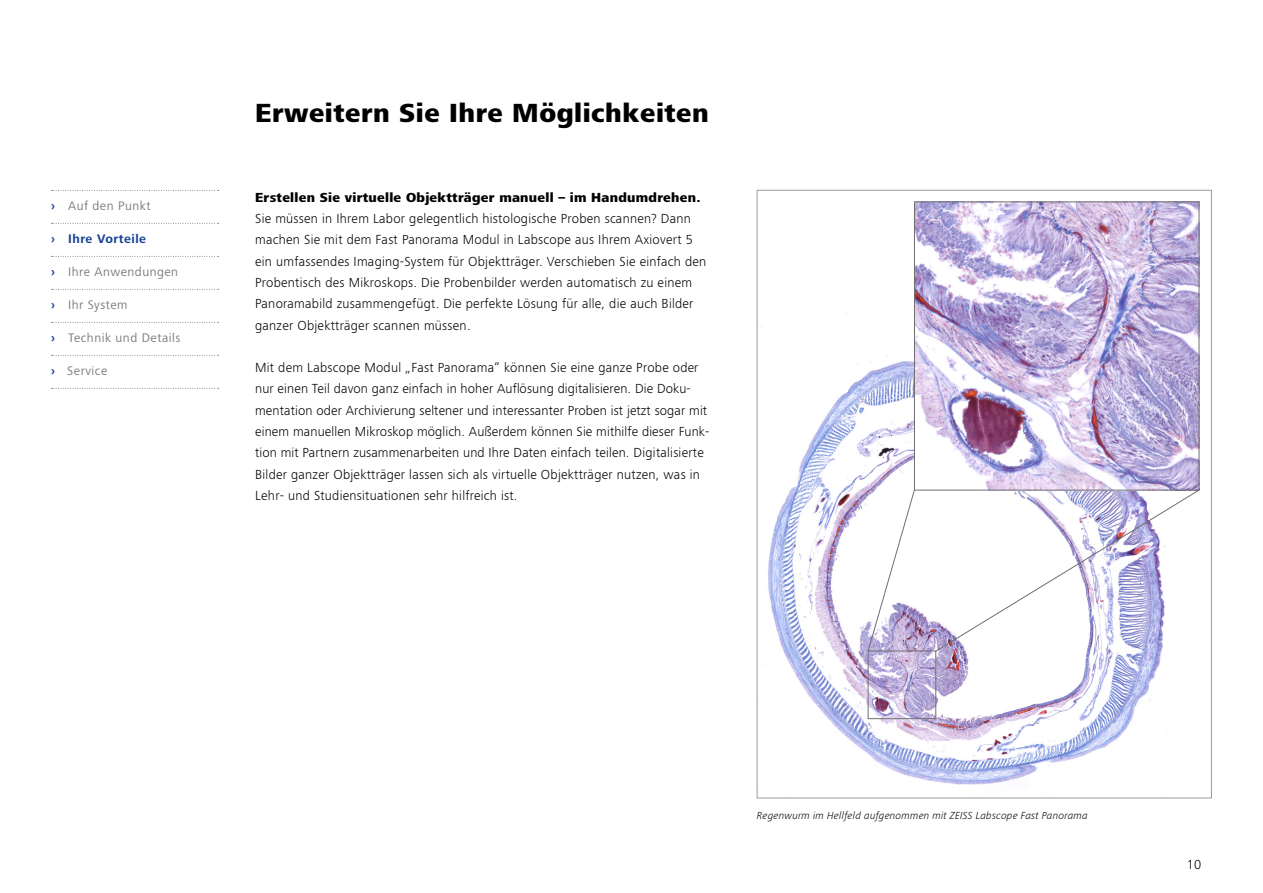
<style>
.page{position:relative;width:1263px;height:893px;background:#fff}
.page>*{position:absolute;margin:0;border:0;box-sizing:border-box;transform-origin:0 0}
.Headline_bold{font:800 27px "ZEISS Frutiger Next W1 G";letter-spacing:.02em;color:#000}
.Copy_Light{font:300 13.5px/21.3px "ZEISS Frutiger Next W1 G";letter-spacing:.02em;color:#000}
.Copy_Headline_bold{font:800 13.5px "ZEISS Frutiger Next W1 G";letter-spacing:.02em;color:#000}
.t1{font:12.75px "ZEISS Frutiger Next W1 G";letter-spacing:.04em;color:#7c7b7b}
.t2{font:700 12.75px "ZEISS Frutiger Next W1 G";letter-spacing:.04em;color:#164194}
.Caption_Light_Italic{font:italic 300 10.5px "ZEISS Frutiger Next W1 G";letter-spacing:.02em;color:#000}
.s1{font-weight:700;color:#164194}
</style>
<div class="page">
<img style="left:759px;top:313px;width:418px;height:472px">
<img style="left:916px;top:204px;width:281px;height:284px">
<div style="left:914px;top:202px;width:285px;height:288px;border:1px solid #706f6f"></div>
<div style="left:868px;top:651px;width:68px;height:68px;border:1px solid #706f6f"></div>
<svg style="left:867px;top:489px;width:48px;height:163px"></svg>
<svg style="left:935px;top:489px;width:265px;height:163px"></svg>
<svg style="left:51px;top:190px;width:168px;height:1px"></svg>
<svg style="left:51px;top:223px;width:168px;height:1px"></svg>
<svg style="left:51px;top:256px;width:168px;height:1px"></svg>
<svg style="left:51px;top:289px;width:168px;height:1px"></svg>
<svg style="left:51px;top:322px;width:168px;height:1px"></svg>
<svg style="left:51px;top:355px;width:168px;height:1px"></svg>
<svg style="left:51px;top:388px;width:168px;height:1px"></svg>
<p class="t1" style="left:51px;top:197px;width:101px"><span class="s1">›</span> Auf den Punkt</p>
<p class="t2" style="left:51px;top:230px;width:97px">› Ihre Vorteile</p>
<p class="t1" style="left:51px;top:263px;width:129px"><span class="s1">›</span> Ihre Anwendungen</p>
<p class="t1" style="left:51px;top:296px;width:78px"><span class="s1">›</span> Ihr System</p>
<p class="t1" style="left:51px;top:329px;width:131px"><span class="s1">›</span> Technik und Details</p>
<p class="t1" style="left:51px;top:362px;width:58px"><span class="s1">›</span> Service</p>
<p class="Headline_bold" style="left:255px;top:93px;width:455px">Erweitern Sie Ihre Möglichkeiten</p>
<p class="Copy_Headline_bold" style="left:255px;top:187px;width:447px">Erstellen Sie virtuelle Objektträger manuell – im Handumdrehen.</p>
<p class="Copy_Light" style="left:255px;top:207px;width:453px">Sie müssen in Ihrem Labor gelegentlich histologische Proben scannen? Dann machen Sie mit dem Fast Panorama Modul in Labscope aus Ihrem Axiovert 5 ein umfassendes Imaging-System für Objektträger. Verschieben Sie einfach den Probentisch des Mikroskops. Die Probenbilder werden automatisch zu einem Panoramabild zusammengefügt. Die perfekte Lösung für alle, die auch Bilder ganzer Objektträger scannen müssen.</p>
<p class="Copy_Light" style="left:255px;top:356px;width:456px">Mit dem Labscope Modul „Fast Panorama“ können Sie eine ganze Probe oder nur einen Teil davon ganz einfach in hoher Auflösung digitalisieren. Die Doku&shy;mentation oder Archivierung seltener und interessanter Proben ist jetzt sogar mit einem manuellen Mikroskop möglich. Außerdem können Sie mithilfe dieser Funk&shy;tion mit Partnern zusammenarbeiten und Ihre Daten einfach teilen. Digitalisierte Bilder ganzer Objektträger lassen sich als virtuelle Objektträger nutzen, was in Lehr- und Studiensituationen sehr hilfreich ist.</p>
<p class="Caption_Light_Italic" style="left:757px;top:809px;width:332px">Regenwurm im Hellfeld aufgenommen mit ZEISS Labscope Fast Panorama</p>
<p class="Copy_Light" style="left:1187px;top:853px;width:16px">10</p>
</div>
